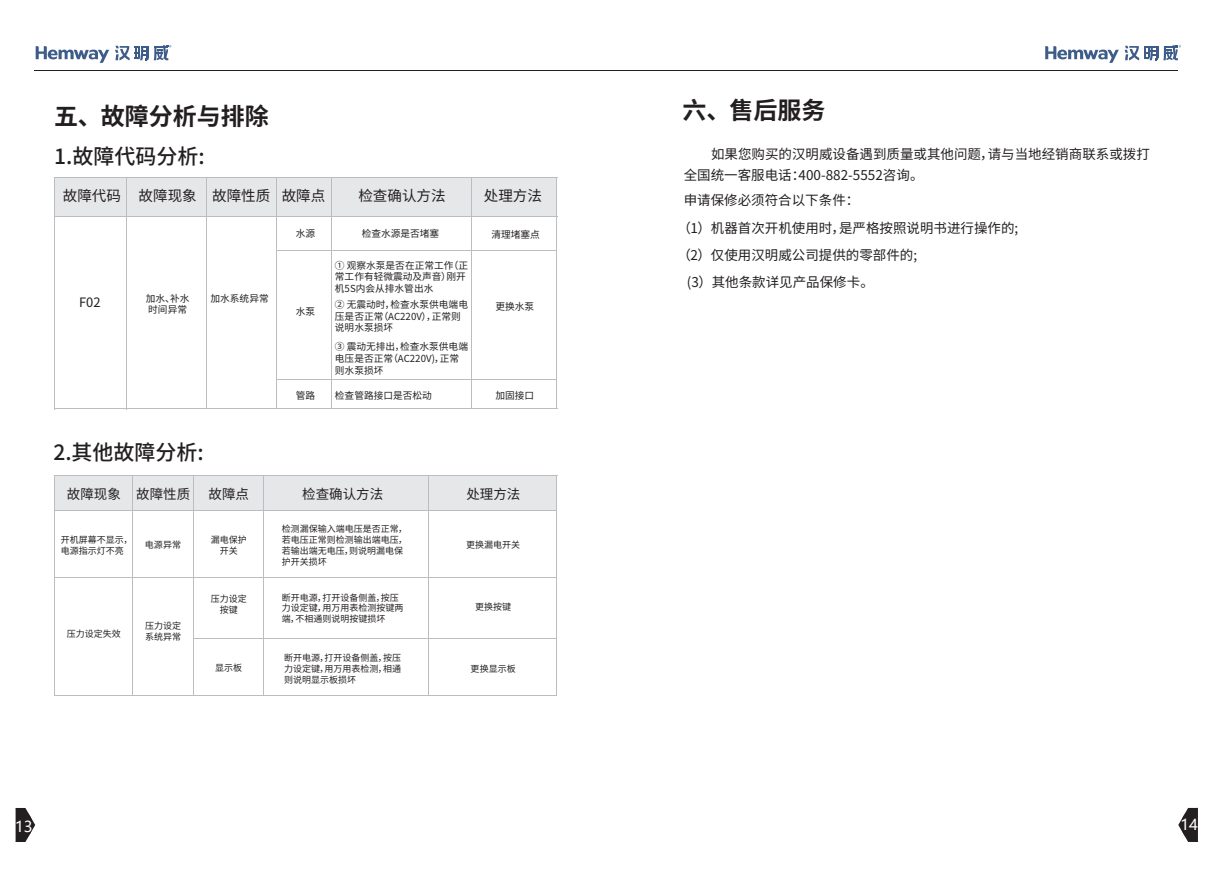
<style>
.page{position:relative;width:1212px;height:893px;background:#fff}
.page>*{position:absolute;margin:0;border:0;box-sizing:border-box;transform-origin:0 0}
.t1{font:700 24px "Source Han Sans CN";color:#231f20}
.t2{font:500 21px "Source Han Sans CN";color:#231f20}
.t3{font:15px "Microsoft Ya Hei";color:#fff}
.t4{font:14.55px "Source Han Sans CN";color:#231f20}
.t5{font:13.5px/21px "Source Han Sans CN";color:#231f20}
.t6{font:12.9px "Source Han Sans CN";color:#231f20}
.t7{font:9.75px/11.7px "Source Han Sans CN";color:#231f20}
.t8{font:9px/10.8px "Source Han Sans CN";color:#231f20}
</style>
<div class="page">
<hr style="left:34px;top:71px;width:1144px;height:1px;background:#231f20">
<svg style="left:36px;top:46px;width:73px;height:17px"></svg>
<svg style="left:115px;top:45px;width:56px;height:15px"></svg>
<svg style="left:1045px;top:46px;width:74px;height:17px"></svg>
<svg style="left:1125px;top:45px;width:56px;height:15px"></svg>
<svg style="left:16px;top:808px;width:19px;height:34px"></svg>
<div style="left:55px;top:178px;width:502px;height:38px;background:#e6e7e9"></div>
<hr style="left:54px;top:177px;width:503px;height:1px;background:#bcbdc0">
<hr style="left:54px;top:216px;width:503px;height:1px;background:#bcbdc0">
<hr style="left:54px;top:408px;width:503px;height:1px;background:#bcbdc0">
<hr style="left:127px;top:178px;width:1px;height:231px;background:#bcbdc0">
<hr style="left:54px;top:178px;width:1px;height:231px;background:#bcbdc0">
<hr style="left:206px;top:178px;width:1px;height:231px;background:#bcbdc0">
<hr style="left:276px;top:178px;width:1px;height:231px;background:#bcbdc0">
<hr style="left:331px;top:178px;width:1px;height:231px;background:#bcbdc0">
<hr style="left:471px;top:178px;width:1px;height:231px;background:#bcbdc0">
<hr style="left:556px;top:178px;width:1px;height:231px;background:#bcbdc0">
<hr style="left:276px;top:250px;width:281px;height:1px;background:#bcbdc0">
<hr style="left:276px;top:379px;width:281px;height:1px;background:#bcbdc0">
<div style="left:55px;top:476px;width:501px;height:34px;background:#e6e7e9"></div>
<hr style="left:54px;top:475px;width:1px;height:220px;background:#bcbdc0">
<hr style="left:132px;top:475px;width:1px;height:220px;background:#bcbdc0">
<hr style="left:54px;top:475px;width:503px;height:1px;background:#bcbdc0">
<hr style="left:193px;top:476px;width:1px;height:219px;background:#bcbdc0">
<hr style="left:263px;top:475px;width:1px;height:220px;background:#bcbdc0">
<hr style="left:428px;top:475px;width:1px;height:220px;background:#bcbdc0">
<hr style="left:556px;top:475px;width:1px;height:220px;background:#bcbdc0">
<hr style="left:54px;top:695px;width:503px;height:1px;background:#bcbdc0">
<hr style="left:55px;top:510px;width:501px;height:1px;background:#bcbdc0">
<hr style="left:193px;top:638px;width:363px;height:1px;background:#bcbdc0">
<hr style="left:55px;top:577px;width:501px;height:1px;background:#bcbdc0">
<svg style="left:1178px;top:808px;width:20px;height:34px"></svg>
<h1 class="t1" style="left:54px;top:103px;width:216px">五、故障分析与排除</h1>
<h2 class="t2" style="left:54px;top:146px;width:152px">1.故障代码分析:</h2>
<h3 class="t4" style="left:63px;top:188px;width:264px">故障代码 故障现象 故障性质 故障点</h3>
<h3 class="t4" style="left:358px;top:188px;width:89px">检查确认方法</h3>
<h3 class="t4" style="left:484px;top:188px;width:60px">处理方法</h3>
<h3 class="t6" style="left:79px;top:296px;width:23px">F02</h3>
<p class="t7" style="left:146px;top:292px;width:45px">加水、补水</p>
<p class="t7" style="left:211px;top:292px;width:60px">加水系统异常</p>
<p class="t7" style="left:148px;top:304px;width:40px">时间异常</p>
<h2 class="t2" style="left:53px;top:441px;width:152px">2.其他故障分析:</h2>
<p class="t7" style="left:296px;top:228px;width:21px">水源</p>
<p class="t7" style="left:296px;top:305px;width:21px">水泵</p>
<p class="t7" style="left:296px;top:389px;width:21px">管路</p>
<p class="t7" style="left:362px;top:228px;width:79px">检查水源是否堵塞</p>
<p class="t7" style="left:335px;top:259px;width:135px">① 观察水泵是否在正常工作（正常工作有轻微震动及声音）刚开机5S内会从排水管出水</p>
<p class="t7" style="left:335px;top:298px;width:135px">② 无震动时，检查水泵供电端电压是否正常（AC220V），正常则说明水泵损坏</p>
<p class="t7" style="left:335px;top:341px;width:135px">③ 震动无排出，检查水泵供电端电压是否正常（AC220V)，正常则水泵损坏</p>
<p class="t7" style="left:335px;top:389px;width:98px">检查管路接口是否松动</p>
<p class="t7" style="left:491px;top:228px;width:50px">清理堵塞点</p>
<p class="t7" style="left:495px;top:301px;width:40px">更换水泵</p>
<p class="t7" style="left:495px;top:389px;width:40px">加固接口</p>
<h3 class="t5" style="left:67px;top:483px;width:125px">故障现象 故障性质</h3>
<h3 class="t5" style="left:208px;top:483px;width:42px">故障点</h3>
<h3 class="t5" style="left:302px;top:483px;width:82px">检查确认方法</h3>
<h3 class="t5" style="left:466px;top:483px;width:55px">处理方法</h3>
<p class="t8" style="left:61px;top:534px;width:73px">开机屏幕不显示，电源指示灯不亮</p>
<p class="t8" style="left:211px;top:534px;width:37px;text-align:center">漏电保护开关</p>
<p class="t8" style="left:145px;top:540px;width:37px">电源异常</p>
<p class="t8" style="left:145px;top:620px;width:37px">压力设定</p>
<p class="t8" style="left:67px;top:628px;width:55px">压力设定失效</p>
<p class="t8" style="left:145px;top:631px;width:37px">系统异常</p>
<p class="t8" style="left:211px;top:593px;width:37px;text-align:center">压力设定按键</p>
<p class="t8" style="left:215px;top:662px;width:28px">显示板</p>
<p class="t8" style="left:282px;top:523px;width:127px">检测漏保输入端电压是否正常，若电压正常则检测输出端电压，若输出端无电压，则说明漏电保护开关损坏</p>
<p class="t8" style="left:282px;top:592px;width:123px">断开电源，打开设备侧盖，按压力设定键，用万用表检测按键两端，不相通则说明按键损坏</p>
<p class="t8" style="left:284px;top:652px;width:119px;text-align:justify">断开电源，打开设备侧盖，按压力设定键，用万用表检测，相通则说明显示板损坏</p>
<p class="t8" style="left:466px;top:540px;width:55px">更换漏电开关</p>
<p class="t8" style="left:475px;top:601px;width:37px">更换按键</p>
<p class="t8" style="left:471px;top:663px;width:46px">更换显示板</p>
<h3 class="t3" style="left:15px;top:816px;width:19px">13</h3>
<h1 class="t1" style="left:683px;top:98px;width:144px">六、售后服务</h1>
<h3 class="t5" style="left:684px;top:144px;width:467px;text-indent:27px">如果您购买的汉明威设备遇到质量或其他问题，请与当地经销商联系或拨打全国统一客服电话：400-882-5552咨询。</h3>
<h3 class="t5" style="left:684px;top:189px;width:177px">申请保修必须符合以下条件：</h3>
<h3 class="t5" style="left:677px;top:217px;width:342px">（1）机器首次开机使用时，是严格按照说明书进行操作的;</h3>
<h3 class="t5" style="left:677px;top:244px;width:241px">（2）仅使用汉明威公司提供的零部件的;</h3>
<h3 class="t5" style="left:687px;top:271px;width:189px">(3）其他条款详见产品保修卡。</h3>
<h3 class="t3" style="left:1180px;top:815px;width:19px">14</h3>
</div>
